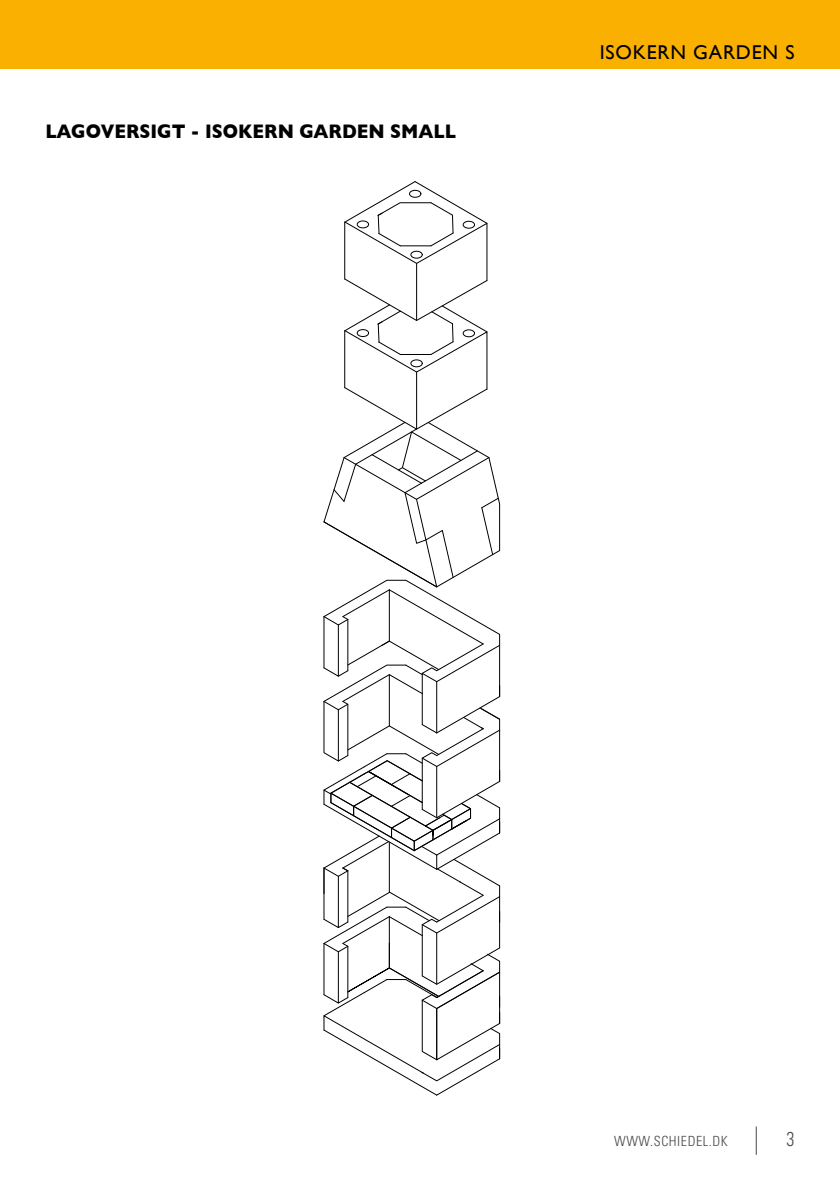
<style>
.page{position:relative;width:840px;height:1191px;background:#fff}
.page>*{position:absolute;margin:0;border:0;box-sizing:border-box;transform-origin:0 0}
.t1{font:700 20px "Gill Sans";color:#000;scale:.9 1}
.t2{font:20px "Gill Sans";letter-spacing:.04em;color:#000}
.t3{font:300 condensed 20px "Univers LT Std";color:#4a4a49;scale:.9 1}
.t4{font:300 condensed 14px "Univers LT Std";letter-spacing:.04em;color:#4a4a49}
</style>
<div class="page">
<svg style="left:755px;top:1126px;width:1px;height:28px"></svg>
<div style="left:0;top:0;width:839px;height:68px;background:#f9b000"></div>
<svg style="left:323px;top:181px;width:177px;height:915px"></svg>
<p class="t1" style="left:45px;top:116px;width:458px">LAGOVERSIGT - ISOKERN GARDEN SMALL</p>
<p class="t2" style="left:599px;top:41px;width:196px">ISOKERN GARDEN S</p>
<p class="t4" style="left:613px;top:1132px;width:115px">WWW.SCHIEDEL.DK</p>
<p class="t3" style="left:786px;top:1126px;width:10px">3</p>
</div>
